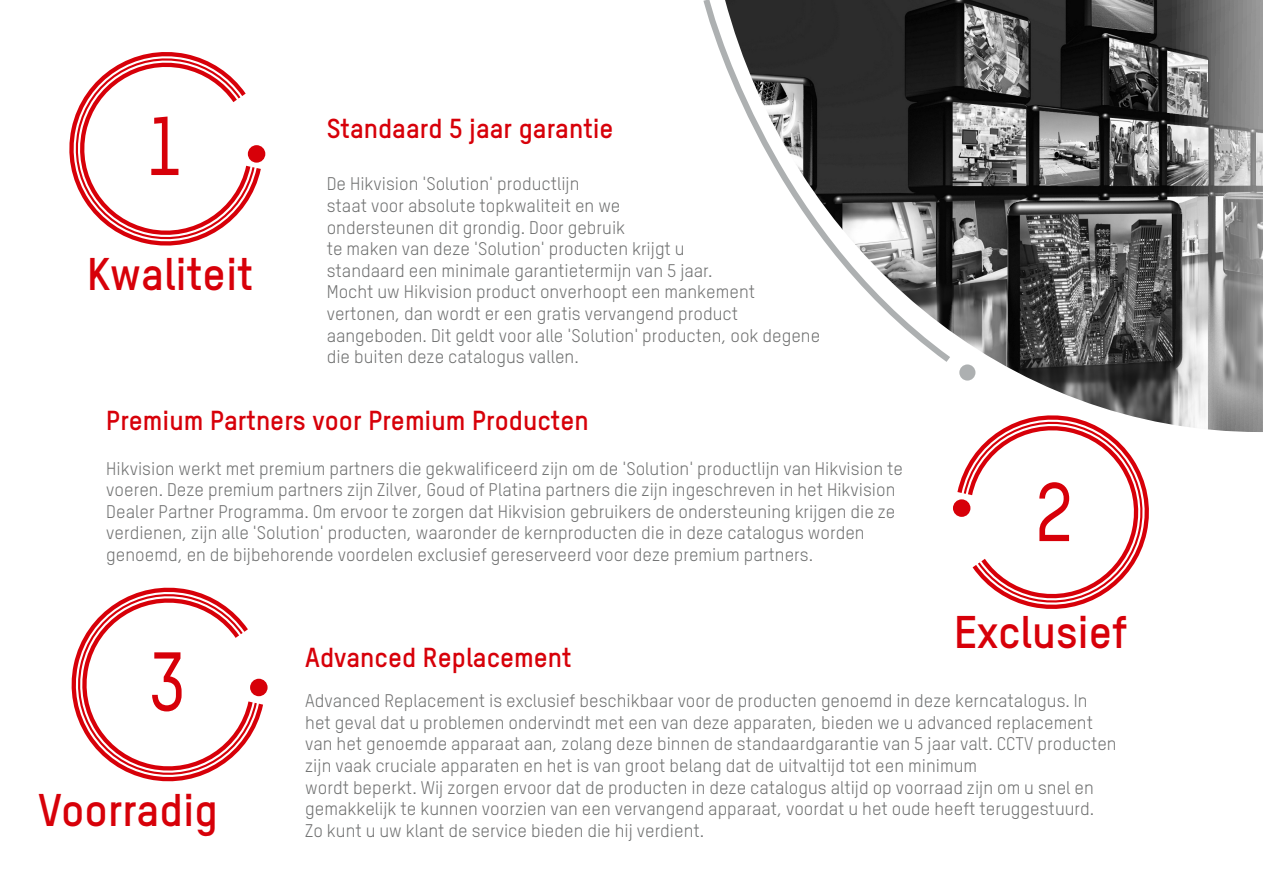
<style>
.page{position:relative;width:1263px;height:893px;background:#fff}
.page>*{position:absolute;margin:0;border:0;box-sizing:border-box;transform-origin:0 0}
.t1{font:500 81.9px "TSTARPRO";color:#d70009;scale:.89 1}
.t2{font:700 45px "TSTARPRO";color:#d70009}
.t3{font:700 27px "TSTARPRO";color:#d70009}
.t4{font:18px/21.6px "TSTARPRO";color:#707171}
</style>
<div class="page">
<img style="left:957px;top:0;width:306px;height:432px">
<svg style="left:69px;top:52px;width:195px;height:194px"></svg>
<svg style="left:703px;top:0;width:254px;height:362px"></svg>
<div style="left:959px;top:364px;width:16px;height:17px;background:#adb0b1;border-radius:50%"></div>
<div style="left:248px;top:145px;width:17px;height:18px;background:#d70009;border-radius:50%"></div>
<svg style="left:954px;top:404px;width:201px;height:205px"></svg>
<div style="left:953px;top:499px;width:17px;height:18px;background:#d70009;border-radius:50%"></div>
<svg style="left:71px;top:587px;width:195px;height:195px"></svg>
<div style="left:250px;top:679px;width:18px;height:17px;background:#d70009;border-radius:50%"></div>
<h1 class="t1" style="left:146px;top:91px;width:44px">1</h1>
<h2 class="t2" style="left:87px;top:243px;width:167px">Kwaliteit</h2>
<h3 class="t3" style="left:327px;top:110px;width:288px">Standaard 5 jaar garantie</h3>
<p class="t4" style="left:327px;top:172px;width:495px">De Hikvision 'Solution' productlijn<br>staat voor absolute topkwaliteit en we<br>ondersteunen dit grondig. Door gebruik<br>te maken van deze 'Solution' producten krijgt u<br>standaard een minimale garantietermijn van 5 jaar.<br>Mocht uw Hikvision product onverhoopt een mankement vertonen, dan wordt er een gratis vervangend product aangeboden. Dit geldt voor alle 'Solution' producten, ook degene die buiten deze catalogus vallen.</p>
<h3 class="t3" style="left:106px;top:401px;width:484px">Premium Partners voor Premium Producten</h3>
<p class="t4" style="left:106px;top:457px;width:798px">Hikvision werkt met premium partners die gekwalificeerd zijn om de 'Solution' productlijn van Hikvision te voeren. Deze premium partners zijn Zilver, Goud of Platina partners die zijn ingeschreven in het Hikvision Dealer Partner Programma. Om ervoor te zorgen dat Hikvision gebruikers de ondersteuning krijgen die ze verdienen, zijn alle 'Solution' producten, waaronder de kernproducten die in deze catalogus worden genoemd, en de bijbehorende voordelen exclusief gereserveerd voor deze premium partners.</p>
<h1 class="t1" style="left:1035px;top:457px;width:44px">2</h1>
<h1 class="t1" style="left:148px;top:626px;width:44px">3</h1>
<h2 class="t2" style="left:38px;top:779px;width:181px">Voorradig</h2>
<h2 class="t2" style="left:954px;top:601px;width:174px">Exclusief</h2>
<h3 class="t3" style="left:305px;top:639px;width:268px">Advanced Replacement</h3>
<p class="t4" style="left:305px;top:689px;width:813px">Advanced Replacement is exclusief beschikbaar voor de producten genoemd in deze kerncatalogus. In het geval dat u problemen ondervindt met een van deze apparaten, bieden we u advanced replacement van het genoemde apparaat aan, zolang deze binnen de standaardgarantie van 5 jaar valt. CCTV producten zijn vaak cruciale apparaten en het is van groot belang dat de uitvaltijd tot een minimum<br>wordt beperkt. Wij zorgen ervoor dat de producten in deze catalogus altijd op voorraad zijn om u snel en gemakkelijk te kunnen voorzien van een vervangend apparaat, voordat u het oude heeft teruggestuurd.<br>Zo kunt u uw klant de service bieden die hij verdient.</p>
</div>
